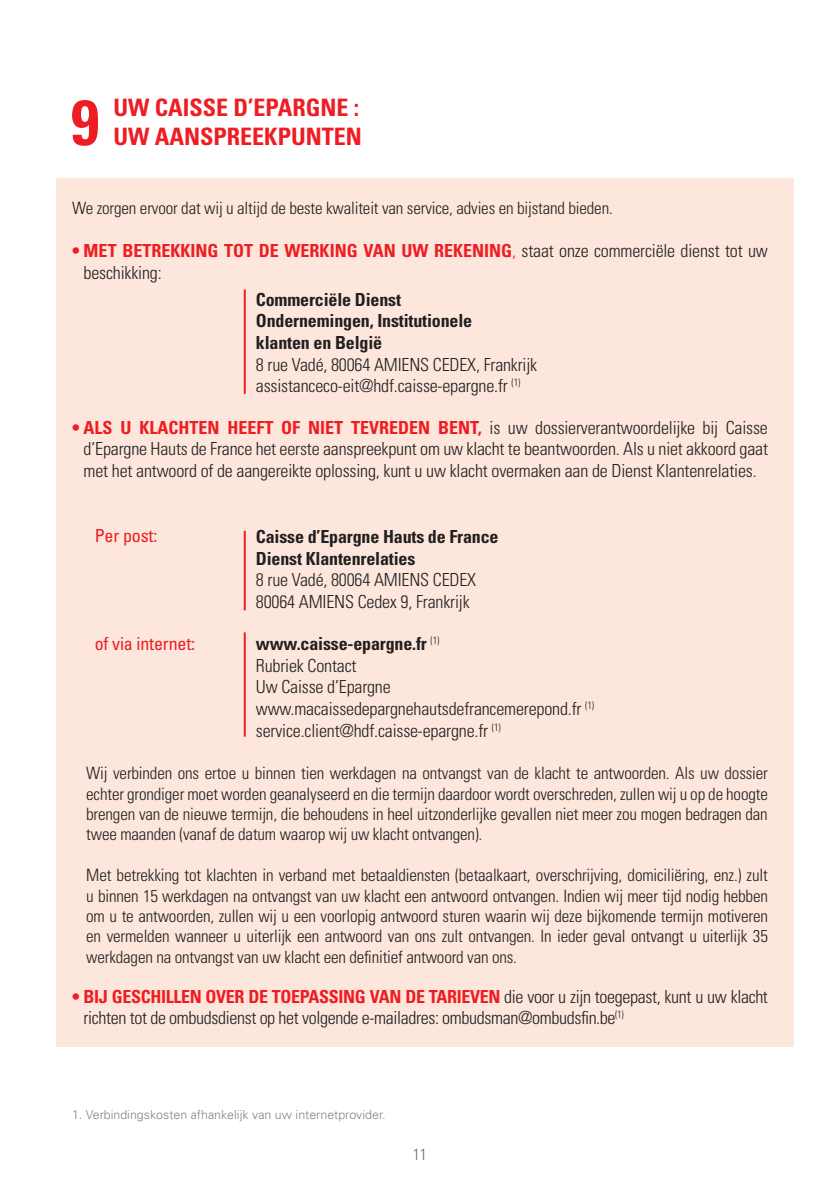
<style>
.page{position:relative;width:840px;height:1191px;background:#fff}
.page>*{position:absolute;margin:0;border:0;box-sizing:border-box;transform-origin:0 0}
.t1{font:700 condensed 63.8px "Univers";color:#ee1d23}
.t2{font:700 condensed 24px/28.8px "Univers";color:#ee1d23}
.t3{font:300 condensed 18px/21.6px "Univers";letter-spacing:-.01em;color:#231f20}
.t4{font:700 condensed 18px/21.6px "Univers";letter-spacing:-.01em;color:#231f20}
.t5{font:condensed 18px "Univers";letter-spacing:-.01em;color:#ee1d23}
.t6{font:300 condensed 17px/20.4px "Univers";letter-spacing:-.01em;color:#231f20;text-align:justify}
.t7{font:300 condensed 16px "Univers";color:#6c6d70}
.t8{font:300 12.4px "Univers";color:#808285}
.s1{font-weight:700;color:#ee1d23}
.s2{color:#ee1d23}
.s3{font-weight:700}
</style>
<div class="page">
<div style="left:56px;top:179px;width:737px;height:868px;background:#fde7dc"></div>
<hr style="left:243px;top:289px;width:2px;height:105px;background:#ee1d23">
<hr style="left:243px;top:531px;width:2px;height:79px;background:#ee1d23">
<hr style="left:243px;top:632px;width:2px;height:104px;background:#ee1d23">
<h1 class="t1" style="left:71px;top:83px;width:30px">9</h1>
<h2 class="t2" style="left:113px;top:93px;width:250px">UW CAISSE D’EPARGNE :<br>UW AANSPREEKPUNTEN</h2>
<p class="t6" style="left:72px;top:197px;width:542px">We zorgen ervoor dat wij u altijd de beste kwaliteit van service, advies en bijstand bieden.</p>
<p class="t3" style="left:84px;top:239px;width:685px;text-indent:-12px"><span class="s1">• MET BETREKKING TOT DE WERKING VAN UW REKENING</span><span class="s2">,</span> staat onze commerciële dienst tot uw beschikking:</p>
<p class="t4" style="left:256px;top:288px;width:217px">Commerciële Dienst<br>Ondernemingen, Institutionele klanten en België</p>
<p class="t3" style="left:256px;top:353px;width:282px">8 rue Vadé, 80064 AMIENS CEDEX, Frankrijk assistanceco-eit@hdf.caisse-epargne.fr <sup>(1)</sup></p>
<p class="t3" style="left:84px;top:416px;width:685px;text-align:justify;text-indent:-12px"><span class="s1">• ALS U KLACHTEN HEEFT OF NIET TEVREDEN BENT,</span> is uw dossierverantwoordelijke bij Caisse d’Epargne Hauts de France het eerste aanspreekpunt om uw klacht te beantwoorden. Als u niet akkoord gaat met het antwoord of de aangereikte oplossing, kunt u uw klacht overmaken aan de Dienst Klantenrelaties.</p>
<p class="t5" style="left:95px;top:524px;width:64px">Per post:</p>
<p class="t5" style="left:95px;top:632px;width:102px">of via internet:</p>
<p class="t4" style="left:256px;top:525px;width:244px">Caisse d’Epargne Hauts de France<br>Dienst Klantenrelaties</p>
<p class="t3" style="left:256px;top:569px;width:221px">8 rue Vadé, 80064 AMIENS CEDEX<br>80064 AMIENS Cedex 9, Frankrijk</p>
<p class="t3" style="left:256px;top:633px;width:339px"><span class="s3">www.caisse-epargne.fr</span> <sup>(1)<br></sup>Rubriek Contact<br>Uw Caisse d’Epargne www.macaissedepargnehautsdefrancemerepond.fr <sup>(1) </sup>service.client@hdf.caisse-epargne.fr <sup>(1)</sup></p>
<p class="t6" style="left:86px;top:763px;width:682px">Wij verbinden ons ertoe u binnen tien werkdagen na ontvangst van de klacht te antwoorden. Als uw dossier echter grondiger moet worden geanalyseerd en die termijn daardoor wordt overschreden, zullen wij u op de hoogte brengen van de nieuwe termijn, die behoudens in heel uitzonderlijke gevallen niet meer zou mogen bedragen dan twee maanden (vanaf de datum waarop wij uw klacht ontvangen).</p>
<p class="t6" style="left:86px;top:865px;width:682px">Met betrekking tot klachten in verband met betaaldiensten (betaalkaart, overschrijving, domiciliëring, enz.) zult u binnen 15 werkdagen na ontvangst van uw klacht een antwoord ontvangen. Indien wij meer tijd nodig hebben om u te antwoorden, zullen wij u een voorlopig antwoord sturen waarin wij deze bijkomende termijn motiveren en vermelden wanneer u uiterlijk een antwoord van ons zult ontvangen. In ieder geval ontvangt u uiterlijk 35 werkdagen na ontvangst van uw klacht een definitief antwoord van ons.</p>
<p class="t3" style="left:84px;top:985px;width:685px;text-indent:-12px"><span class="s1">• BIJ GESCHILLEN OVER DE TOEPASSING VAN DE TARIEVEN</span> die voor u zijn toegepast, kunt u uw klacht richten tot de ombudsdienst op het volgende e-mailadres: ombudsman@ombudsfin.be<sup>(1)</sup></p>
<p class="t8" style="left:72px;top:1107px;width:315px">1. Verbindingskosten afhankelijk van uw internetprovider.</p>
<p class="t7" style="left:413px;top:1144px;width:16px">11</p>
</div>
